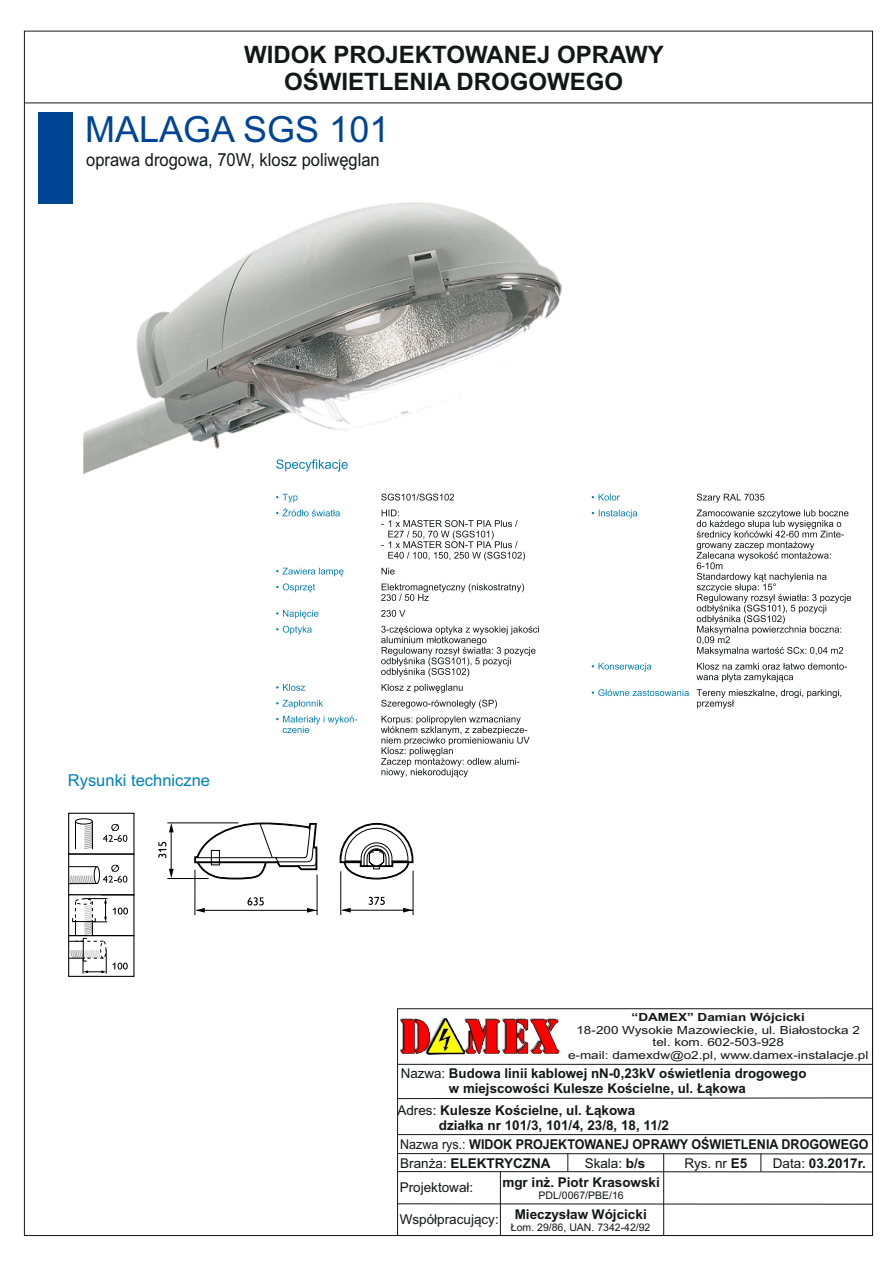
<style>
.page{position:relative;width:893px;height:1263px;background:#fff}
.page>*{position:absolute;margin:0;border:0;box-sizing:border-box;transform-origin:0 0}
.t1{font:36px "Arial";color:#004594}
.t2{font:700 24px/26.8px "Arial";color:#151616;text-align:center}
.t3{font:18px "Arial";color:#151616;scale:.92 1}
.t4{font:16.5px "Arial";color:#0080be}
.t5{font:700 13.5px/15.1px "Arial";color:#151616}
.t6{font:700 13.5px "Arial";color:#151616;scale:.93 1}
.t7{font:13.5px/24px "Arial";color:#151616}
.t8{font:11.25px/12.5px "Arial";color:#151616;text-align:center;scale:1.2 1}
.t9{font:700 11.25px "Arial";color:#151616;scale:1.2 1}
.t10{font:10.5px "Arial";color:#151616}
.s1{font-weight:400}
.s2{font-weight:700}
</style>
<div class="page">
<div style="left:39px;top:112px;width:34px;height:91px;background:#004594"></div>
<hr style="left:24px;top:103px;width:848px;height:1px;background:#151616">
<img style="left:84px;top:202px;width:478px;height:271px">
<hr style="left:340px;top:871px;width:1px;height:44px;background:#000">
<hr style="left:413px;top:871px;width:1px;height:44px;background:#000">
<hr style="left:342px;top:910px;width:71px;height:1px;background:#000">
<svg style="left:403px;top:908px;width:10px;height:4px"></svg>
<svg style="left:341px;top:908px;width:10px;height:4px"></svg>
<svg style="left:369px;top:897px;width:16px;height:8px"></svg>
<svg style="left:339px;top:822px;width:74px;height:59px"></svg>
<hr style="left:195px;top:870px;width:1px;height:45px;background:#000">
<hr style="left:317px;top:875px;width:1px;height:40px;background:#000">
<hr style="left:197px;top:910px;width:120px;height:1px;background:#000">
<svg style="left:307px;top:908px;width:9px;height:5px"></svg>
<svg style="left:195px;top:908px;width:10px;height:5px"></svg>
<svg style="left:247px;top:897px;width:17px;height:8px"></svg>
<svg style="left:193px;top:822px;width:125px;height:60px"></svg>
<hr style="left:171px;top:829px;width:1px;height:42px;background:#000">
<hr style="left:167px;top:878px;width:42px;height:1px;background:#000">
<hr style="left:167px;top:823px;width:71px;height:1px;background:#000">
<svg style="left:169px;top:869px;width:5px;height:9px"></svg>
<svg style="left:169px;top:823px;width:5px;height:9px"></svg>
<svg style="left:158px;top:842px;width:8px;height:16px"></svg>
<div style="left:68px;top:813px;width:66px;height:41px;border:1px solid #000"></div>
<svg style="left:75px;top:818px;width:18px;height:32px"></svg>
<div style="left:68px;top:853px;width:66px;height:42px;border:1px solid #000"></div>
<svg style="left:68px;top:865px;width:59px;height:19px"></svg>
<svg style="left:103px;top:824px;width:24px;height:18px"></svg>
<div style="left:68px;top:894px;width:66px;height:42px;border:1px solid #000"></div>
<svg style="left:69px;top:895px;width:59px;height:79px"></svg>
<div style="left:83px;top:938px;width:4px;height:23px;border:1px solid #000"></div>
<div style="left:72px;top:917px;width:24px;height:5px;border:1px solid #000"></div>
<div style="left:68px;top:935px;width:66px;height:42px;border:1px solid #000"></div>
<svg style="left:276px;top:459px;width:72px;height:12px"></svg>
<svg style="left:276px;top:494px;width:22px;height:8px"></svg>
<svg style="left:381px;top:494px;width:73px;height:7px"></svg>
<svg style="left:276px;top:508px;width:64px;height:8px"></svg>
<svg style="left:381px;top:510px;width:144px;height:51px"></svg>
<svg style="left:276px;top:568px;width:67px;height:8px"></svg>
<svg style="left:382px;top:568px;width:13px;height:6px"></svg>
<svg style="left:276px;top:583px;width:39px;height:9px"></svg>
<svg style="left:381px;top:583px;width:143px;height:18px"></svg>
<svg style="left:276px;top:610px;width:42px;height:9px"></svg>
<svg style="left:381px;top:610px;width:24px;height:7px"></svg>
<svg style="left:276px;top:626px;width:36px;height:8px"></svg>
<svg style="left:381px;top:626px;width:158px;height:51px"></svg>
<svg style="left:276px;top:684px;width:29px;height:7px"></svg>
<svg style="left:382px;top:684px;width:81px;height:9px"></svg>
<svg style="left:276px;top:700px;width:47px;height:8px"></svg>
<svg style="left:381px;top:700px;width:116px;height:8px"></svg>
<svg style="left:276px;top:716px;width:81px;height:17px"></svg>
<svg style="left:381px;top:716px;width:149px;height:61px"></svg>
<svg style="left:592px;top:494px;width:28px;height:7px"></svg>
<svg style="left:697px;top:494px;width:67px;height:8px"></svg>
<svg style="left:592px;top:510px;width:45px;height:8px"></svg>
<svg style="left:697px;top:510px;width:154px;height:146px"></svg>
<svg style="left:592px;top:663px;width:59px;height:8px"></svg>
<svg style="left:696px;top:663px;width:151px;height:19px"></svg>
<svg style="left:592px;top:689px;width:97px;height:7px"></svg>
<svg style="left:697px;top:689px;width:144px;height:19px"></svg>
<div style="left:397px;top:1008px;width:476px;height:228px;border:1px solid #151616"></div>
<hr style="left:398px;top:1064px;width:474px;height:1px;background:#151616">
<svg style="left:397px;top:1097px;width:476px;height:2px"></svg>
<hr style="left:398px;top:1134px;width:475px;height:1px;background:#151616">
<hr style="left:398px;top:1153px;width:474px;height:1px;background:#151616">
<hr style="left:398px;top:1171px;width:474px;height:1px;background:#151616">
<img style="left:401px;top:1017px;width:158px;height:37px">
<svg style="left:568px;top:1154px;width:1px;height:18px"></svg>
<svg style="left:663px;top:1154px;width:1px;height:18px"></svg>
<svg style="left:761px;top:1154px;width:1px;height:18px"></svg>
<hr style="left:500px;top:1172px;width:1px;height:63px;background:#151616">
<hr style="left:663px;top:1172px;width:1px;height:63px;background:#151616">
<hr style="left:398px;top:1203px;width:474px;height:1px;background:#151616">
<h2 class="t2" style="left:244px;top:43px;width:421px">WIDOK PROJEKTOWANEJ OPRAWY<br>OŚWIETLENIA DROGOWEGO</h2>
<h1 class="t1" style="left:85px;top:116px;width:306px">MALAGA SGS 101</h1>
<h3 class="t3" style="left:86px;top:153px;width:320px">oprawa drogowa, 70W, klosz poliwęglan</h3>
<p class="t4" style="left:68px;top:774px;width:144px">Rysunki techniczne</p>
<p class="t9" style="left:632px;top:1013px;width:146px">“DAMEX” Damian Wójcicki</p>
<p class="t8" style="left:568px;top:1024px;width:252px">18-200 Wysokie Mazowieckie, ul. Białostocka 2 tel. kom. 602-503-928<br>e-mail: damexdw@o2.pl, www.damex-instalacje.pl</p>
<p class="t5" style="left:449px;top:1067px;width:359px;text-indent:-48px"><span class="s1">Nazwa:</span> Budowa linii kablowej nN-0,23kV oświetlenia drogowego w miejscowości Kulesze Kościelne, ul. Łąkowa</p>
<p class="t5" style="left:439px;top:1104px;width:232px;text-indent:-41px"><span class="s1">Adres:</span> Kulesze Kościelne, ul. Łąkowa działka nr 101/3, 101/4, 23/8, 18, 11/2</p>
<p class="t7" style="left:400px;top:1152px;width:152px">Branża: <span class="s2">ELEKTRYCZNA<br></span>Projektował:</p>
<p class="t6" style="left:400px;top:1139px;width:505px"><span class="s1">Nazwa rys.:</span> WIDOK PROJEKTOWANEJ OPRAWY OŚWIETLENIA DROGOWEGO</p>
<p class="t7" style="left:585px;top:1152px;width:62px">Skala: <span class="s2">b/s</span></p>
<p class="t7" style="left:684px;top:1152px;width:65px">Rys. nr <span class="s2">E5</span></p>
<p class="t5" style="left:773px;top:1156px;width:95px"><span class="s1">Data:</span> 03.2017r.</p>
<p class="t5" style="left:400px;top:1207px;width:248px"><span class="s1">Współpracujący:</span> Mieczysław Wójcicki</p>
<p class="t10" style="left:511px;top:1223px;width:141px">Łom. 29/86, UAN. 7342-42/92</p>
<p class="t5" style="left:502px;top:1175px;width:159px">mgr inż. Piotr Krasowski</p>
<p class="t10" style="left:538px;top:1191px;width:87px">PDL/0067/PBE/16</p>
</div>
